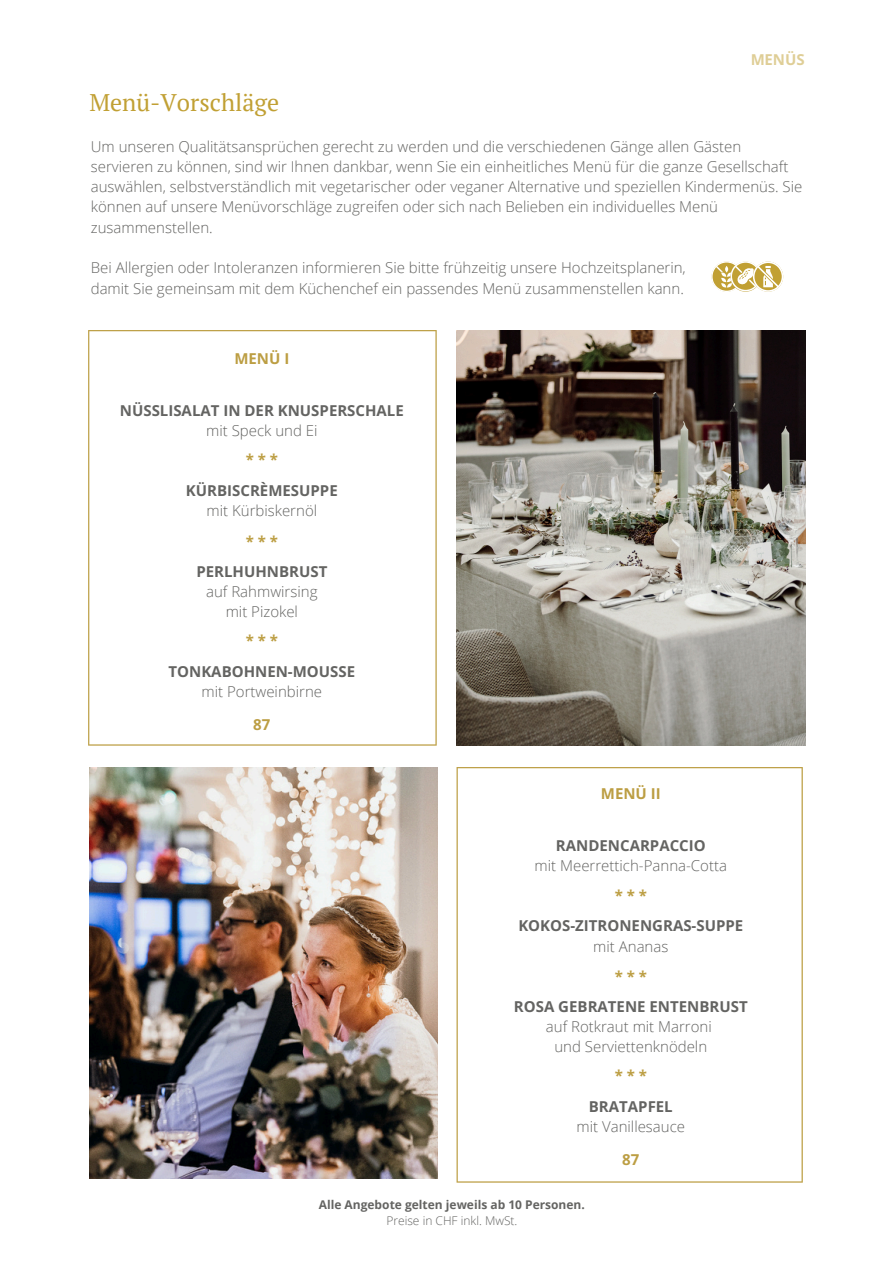
<style>
.page{position:relative;width:894px;height:1264px;background:#fff}
.page>*{position:absolute;margin:0;border:0;box-sizing:border-box;transform-origin:0 0}
.t1{font:24px "PT Serif";color:#c1a034}
.t2{font:300 15px/20.2px "Open Sans";color:#646462}
.t3{font:700 15px "Open Sans";color:#646462}
.t4{font:700 15px "Open Sans";color:#bc9e43}
.t5{font:700 15px "Open Sans";color:#c1a034}
.t6{font:700 12px "Open Sans";color:#646462}
.t7{font:300 12px "Open Sans";color:#646462}
</style>
<div class="page">
<svg style="left:711px;top:261px;width:72px;height:31px"></svg>
<svg style="left:88px;top:330px;width:348px;height:415px"></svg>
<svg style="left:456px;top:767px;width:346px;height:415px"></svg>
<img style="left:456px;top:330px;width:349px;height:415px">
<img style="left:89px;top:767px;width:348px;height:411px">
<h2 class="t1" style="left:89px;top:86px;width:191px">Menü-Vorschläge</h2>
<p class="t5" style="left:750px;top:49px;width:56px">MENÜS</p>
<h2 class="t2" style="left:91px;top:136px;width:712px">Um unseren Qualitätsansprüchen gerecht zu werden und die verschiedenen Gänge allen Gästen servieren zu können, sind wir Ihnen dankbar, wenn Sie ein einheitliches Menü für die ganze Gesellschaft auswählen, selbstverständlich mit vegetarischer oder veganer Alternative und speziellen Kindermenüs. Sie können auf unsere Menüvorschläge zugreifen oder sich nach Belieben ein individuelles Menü zusammenstellen.</h2>
<h1 class="t2" style="left:91px;top:257px;width:596px">Bei Allergien oder Intoleranzen informieren Sie bitte frühzeitig unsere Hochzeitsplanerin, damit Sie gemeinsam mit dem Küchenchef ein passendes Menü zusammenstellen kann.</h1>
<h4 class="t4" style="left:234px;top:348px;width:56px">MENÜ I</h4>
<p class="t3" style="left:120px;top:400px;width:285px">NÜSSLISALAT IN DER KNUSPERSCHALE</p>
<p class="t2" style="left:206px;top:420px;width:113px">mit Speck und Ei</p>
<h4 class="t4" style="left:246px;top:449px;width:34px">***</h4>
<p class="t3" style="left:186px;top:480px;width:153px">KÜRBISCRÈMESUPPE</p>
<p class="t2" style="left:206px;top:500px;width:112px">mit Kürbiskernöl</p>
<p class="t4" style="left:246px;top:531px;width:34px">***</p>
<p class="t3" style="left:196px;top:560px;width:132px">PERLHUHNBRUST</p>
<p class="t2" style="left:206px;top:581px;width:113px;text-align:center">auf Rahmwirsing mit Pizokel</p>
<p class="t4" style="left:246px;top:629px;width:34px">***</p>
<p class="t3" style="left:168px;top:660px;width:188px">TONKABOHNEN-MOUSSE</p>
<p class="t2" style="left:201px;top:681px;width:122px">mit Portweinbirne</p>
<p class="t4" style="left:253px;top:713px;width:19px">87</p>
<p class="t4" style="left:600px;top:783px;width:61px">MENÜ II</p>
<p class="t3" style="left:555px;top:835px;width:151px">RANDENCARPACCIO</p>
<p class="t2" style="left:534px;top:855px;width:194px">mit Meerrettich-Panna-Cotta</p>
<h2 class="t4" style="left:614px;top:884px;width:34px">***</h2>
<p class="t3" style="left:518px;top:915px;width:226px">KOKOS-ZITRONENGRAS-SUPPE</p>
<p class="t2" style="left:593px;top:935px;width:77px">mit Ananas</p>
<p class="t4" style="left:614px;top:966px;width:34px">***</p>
<p class="t3" style="left:514px;top:995px;width:235px">ROSA GEBRATENE ENTENBRUST</p>
<p class="t2" style="left:545px;top:1016px;width:167px;text-align:center">auf Rotkraut mit Marroni und Serviettenknödeln</p>
<p class="t4" style="left:614px;top:1064px;width:34px">***</p>
<p class="t3" style="left:588px;top:1095px;width:85px">BRATAPFEL</p>
<p class="t2" style="left:576px;top:1115px;width:110px">mit Vanillesauce</p>
<p class="t4" style="left:622px;top:1148px;width:19px">87</p>
<p class="t6" style="left:319px;top:1195px;width:267px">Alle Angebote gelten jeweils ab 10 Personen.</p>
<p class="t7" style="left:386px;top:1211px;width:132px">Preise in CHF inkl. MwSt.</p>
</div>
